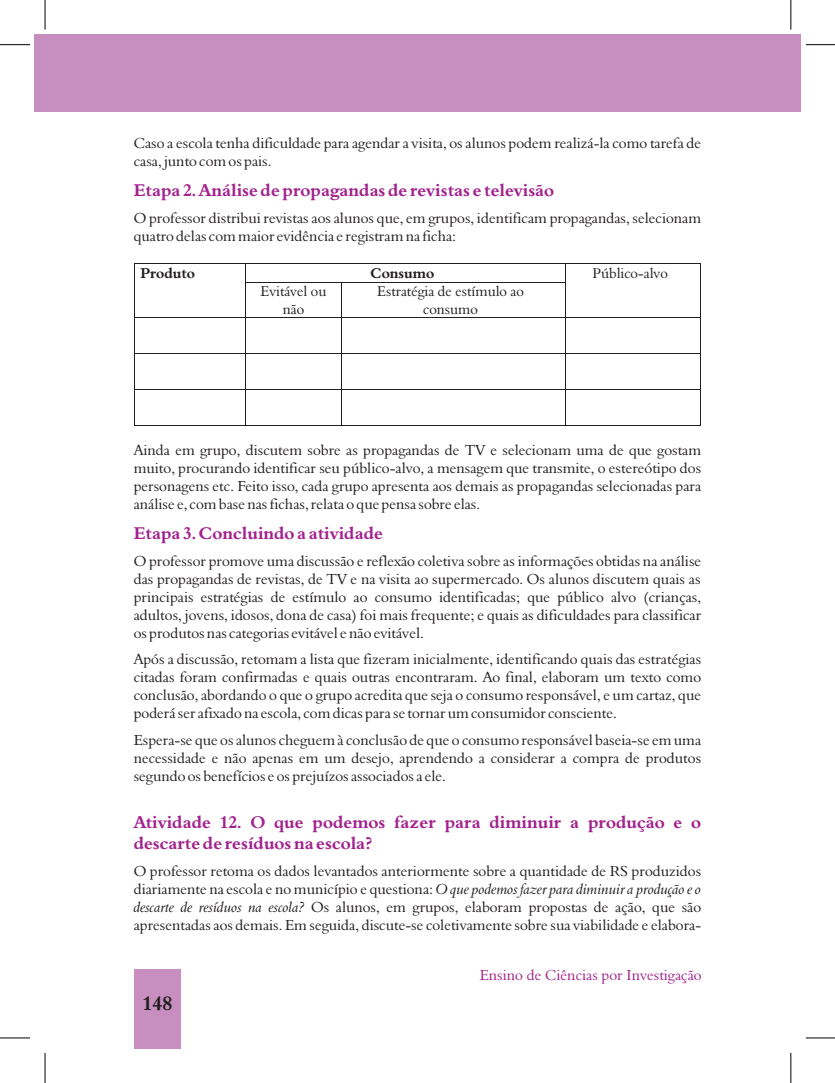
<style>
.page{position:relative;width:835px;height:1083px;background:#fff}
.page>*{position:absolute;margin:0;border:0;box-sizing:border-box;transform-origin:0 0}
.t1{font:20px "Aldine 401 BT Roman A,Bold";color:#231f20}
.t2{font:17.5px/21.2px "Aldine 401 BT Roman A,Bold";color:#a2238e}
.t3{font:15px/18px "Aldine 401 BT Roman A";color:#231f20;text-align:justify}
.t4{font:15px "Aldine 401 BT Roman A";color:#a2238e}
.t5{font:14.62px/17.6px "Aldine 401 BT Roman A";color:#231f20;text-align:center}
.t6{font:14.62px "Aldine 401 BT Roman A,Bold";color:#231f20}
.s1{font-family:"Aldine 401 BT Roman A,Italic"}
</style>
<div class="page">
<div style="left:134px;top:968px;width:46px;height:80px;background:#c78ebf"></div>
<div style="left:34px;top:34px;width:766px;height:78px;background:#c78ebf"></div>
<hr style="left:134px;top:263px;width:111px;height:1px;background:#231f20">
<hr style="left:245px;top:263px;width:320px;height:1px;background:#231f20">
<hr style="left:565px;top:263px;width:135px;height:1px;background:#231f20">
<svg style="left:134px;top:264px;width:1px;height:18px"></svg>
<svg style="left:245px;top:264px;width:1px;height:18px"></svg>
<hr style="left:245px;top:282px;width:96px;height:1px;background:#231f20">
<hr style="left:342px;top:282px;width:223px;height:1px;background:#231f20">
<svg style="left:565px;top:264px;width:1px;height:18px"></svg>
<svg style="left:700px;top:263px;width:1px;height:19px"></svg>
<hr style="left:134px;top:282px;width:1px;height:35px;background:#231f20">
<hr style="left:245px;top:282px;width:1px;height:35px;background:#231f20">
<hr style="left:341px;top:282px;width:1px;height:35px;background:#231f20">
<hr style="left:565px;top:282px;width:1px;height:35px;background:#231f20">
<hr style="left:700px;top:282px;width:1px;height:35px;background:#231f20">
<hr style="left:134px;top:317px;width:111px;height:1px;background:#231f20">
<hr style="left:245px;top:317px;width:96px;height:1px;background:#231f20">
<hr style="left:342px;top:317px;width:223px;height:1px;background:#231f20">
<hr style="left:565px;top:317px;width:135px;height:1px;background:#231f20">
<hr style="left:134px;top:318px;width:1px;height:35px;background:#231f20">
<hr style="left:245px;top:318px;width:1px;height:35px;background:#231f20">
<hr style="left:341px;top:318px;width:1px;height:35px;background:#231f20">
<hr style="left:565px;top:318px;width:1px;height:35px;background:#231f20">
<hr style="left:700px;top:318px;width:1px;height:35px;background:#231f20">
<hr style="left:134px;top:353px;width:111px;height:1px;background:#231f20">
<hr style="left:245px;top:353px;width:96px;height:1px;background:#231f20">
<hr style="left:342px;top:353px;width:223px;height:1px;background:#231f20">
<hr style="left:565px;top:353px;width:135px;height:1px;background:#231f20">
<hr style="left:134px;top:354px;width:1px;height:35px;background:#231f20">
<hr style="left:245px;top:354px;width:1px;height:35px;background:#231f20">
<hr style="left:341px;top:354px;width:1px;height:35px;background:#231f20">
<hr style="left:565px;top:354px;width:1px;height:35px;background:#231f20">
<hr style="left:700px;top:354px;width:1px;height:35px;background:#231f20">
<hr style="left:134px;top:389px;width:111px;height:1px;background:#231f20">
<hr style="left:245px;top:389px;width:96px;height:1px;background:#231f20">
<hr style="left:342px;top:389px;width:223px;height:1px;background:#231f20">
<hr style="left:565px;top:389px;width:135px;height:1px;background:#231f20">
<hr style="left:134px;top:390px;width:1px;height:35px;background:#231f20">
<hr style="left:134px;top:425px;width:111px;height:1px;background:#231f20">
<hr style="left:245px;top:390px;width:1px;height:35px;background:#231f20">
<hr style="left:245px;top:425px;width:96px;height:1px;background:#231f20">
<hr style="left:341px;top:390px;width:1px;height:35px;background:#231f20">
<hr style="left:342px;top:425px;width:223px;height:1px;background:#231f20">
<hr style="left:565px;top:390px;width:1px;height:35px;background:#231f20">
<hr style="left:565px;top:425px;width:135px;height:1px;background:#231f20">
<hr style="left:700px;top:390px;width:1px;height:35px;background:#231f20">
<hr style="left:0;top:1037px;width:30px;height:1px;background:#000">
<hr style="left:45px;top:1052px;width:1px;height:30px;background:#000">
<hr style="left:0;top:44px;width:30px;height:1px;background:#000">
<hr style="left:45px;top:0;width:1px;height:30px;background:#000">
<svg style="left:805px;top:44px;width:29px;height:1px"></svg>
<hr style="left:790px;top:0;width:1px;height:30px;background:#000">
<svg style="left:805px;top:1037px;width:29px;height:1px"></svg>
<hr style="left:790px;top:1052px;width:1px;height:30px;background:#000">
<p class="t3" style="left:134px;top:135px;width:568px">Caso a escola tenha dificuldade para agendar a visita, os alunos podem realizá-la como tarefa de casa, junto com os pais.</p>
<p class="t2" style="left:134px;top:181px;width:422px">Etapa 2. Análise de propagandas de revistas e televisão</p>
<p class="t3" style="left:134px;top:210px;width:568px">O professor distribui revistas aos alunos que, em grupos, identificam propagandas, selecionam quatro delas com maior evidência e registram na ficha:</p>
<p class="t6" style="left:140px;top:267px;width:56px">Produto</p>
<p class="t6" style="left:370px;top:267px;width:65px">Consumo</p>
<p class="t5" style="left:592px;top:265px;width:77px">Público-alvo</p>
<p class="t5" style="left:260px;top:284px;width:67px">Evitável ou não</p>
<p class="t5" style="left:377px;top:284px;width:148px">Estratégia de estímulo ao consumo</p>
<p class="t3" style="left:134px;top:442px;width:568px">Ainda em grupo, discutem sobre as propagandas de TV e selecionam uma de que gostam muito, procurando identificar seu público-alvo, a mensagem que transmite, o estereótipo dos personagens etc. Feito isso, cada grupo apresenta aos demais as propagandas selecionadas para análise e, com base nas fichas, relata o que pensa sobre elas.</p>
<p class="t2" style="left:134px;top:523px;width:251px">Etapa 3. Concluindo a atividade</p>
<p class="t3" style="left:134px;top:553px;width:568px">O professor promove uma discussão e reflexão coletiva sobre as informações obtidas na análise das propagandas de revistas, de TV e na visita ao supermercado. Os alunos discutem quais as principais estratégias de estímulo ao consumo identificadas; que público alvo (crianças, adultos, jovens, idosos, dona de casa) foi mais frequente; e quais as dificuldades para classificar os produtos nas categorias evitável e não evitável.</p>
<p class="t3" style="left:134px;top:651px;width:568px">Após a discussão, retomam a lista que fizeram inicialmente, identificando quais das estratégias citadas foram confirmadas e quais outras encontraram. Ao final, elaboram um texto como conclusão, abordando o que o grupo acredita que seja o consumo responsável, e um cartaz, que poderá ser afixado na escola, com dicas para se tornar um consumidor consciente.</p>
<p class="t3" style="left:134px;top:731px;width:568px">Espera-se que os alunos cheguem à conclusão de que o consumo responsável baseia-se em uma necessidade e não apenas em um desejo, aprendendo a considerar a compra de produtos segundo os benefícios e os prejuízos associados a ele.</p>
<p class="t2" style="left:134px;top:812px;width:568px">Atividade 12. O que podemos fazer para diminuir a produção e o descarte de resíduos na escola?</p>
<p class="t3" style="left:134px;top:863px;width:568px">O professor retoma os dados levantados anteriormente sobre a quantidade de RS produzidos diariamente na escola e no município e questiona: <span class="s1">O que podemos fazer para diminuir a produção e o descarte de resíduos na escola?</span> Os alunos, em grupos, elaboram propostas de ação, que são apresentadas aos demais. Em seguida, discute-se coletivamente sobre sua viabilidade e elabora-</p>
<h1 class="t1" style="left:142px;top:994px;width:31px">148</h1>
<p class="t4" style="left:479px;top:968px;width:223px">Ensino de Ciências por Investigação</p>
</div>
